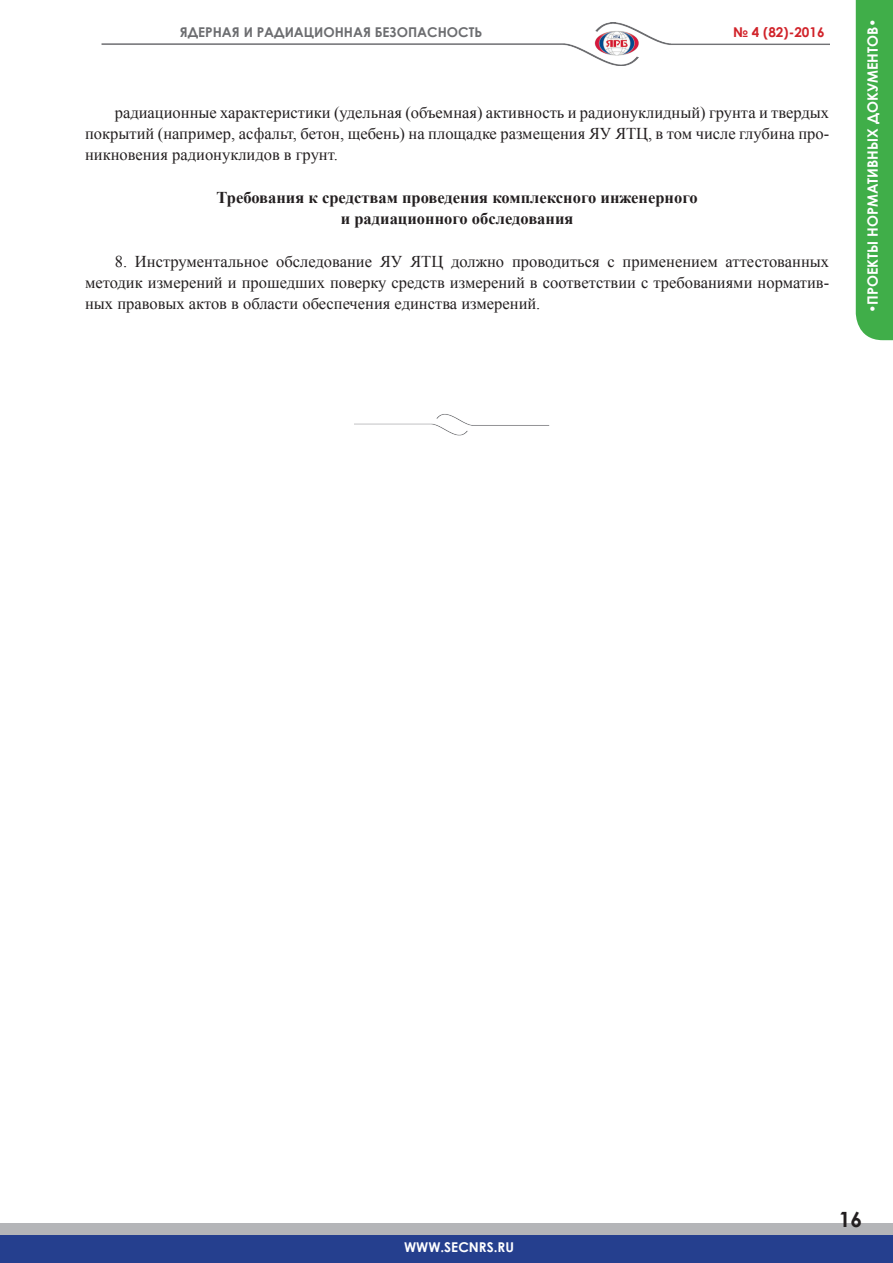
<style>
.page{position:relative;width:893px;height:1263px;background:#fff}
.page>*{position:absolute;margin:0;border:0;box-sizing:border-box;transform-origin:0 0}
.t1{font:700 21px "Century Gothic";color:#231f20}
.ОсНоВнОй{font:16.5px/21.3px "Times New Roman";color:#231f20;text-align:justify}
.заголовок{font:700 16.5px "Times New Roman";color:#231f20}
.t2{font:700 14.25px "Century Gothic";color:#fff}
.t3{font:700 13.5px "Century Gothic";color:#6c6d70}
.t4{font:700 13.5px "Century Gothic";color:#fff}
.t5{font:700 13.5px "Century Gothic";color:#d1232a}
</style>
<div class="page">
<img style="left:101px;top:22px;width:729px;height:44px">
<div style="left:856px;top:0;width:37px;height:340px;background:#40ae49"></div>
<div style="left:0;top:1223px;width:893px;height:30px;background:#b4b5b8"></div>
<div style="left:0;top:1235px;width:893px;height:28px;background:#253f8e"></div>
<img style="left:354px;top:414px;width:196px;height:21px">
<p class="t3" style="left:180px;top:22px;width:304px">ЯДЕРНАЯ И РАДИАЦИОННАЯ БЕЗОПАСНОСТЬ</p>
<p class="t5" style="left:733px;top:22px;width:93px">№ 4 (82)-2016</p>
<p class="t2" style="left:862px;top:313px;width:296px;rotate:-90deg">•ПРОЕКТЫ НОРМАТИВНЫХ ДОКУМЕНТОВ•</p>
<p class="ОсНоВнОй" style="left:85px;top:101px;width:746px;text-indent:30px">радиационные характеристики (удельная (объемная) активность и радионуклидный) грунта и твердых покрытий (например, асфальт, бетон, щебень) на площадке размещения ЯУ ЯТЦ, в том числе глубина про&shy;никновения радионуклидов в грунт.</p>
<p class="заголовок" style="left:217px;top:186px;width:483px">Требования к средствам проведения комплексного инженерного</p>
<p class="заголовок" style="left:341px;top:207px;width:234px">и радиационного обследования</p>
<p class="ОсНоВнОй" style="left:85px;top:250px;width:746px;text-indent:30px">8. Инструментальное обследование ЯУ ЯТЦ должно проводиться с применением аттестованных методик измерений и прошедших поверку средств измерений в соответствии с требованиями норматив&shy;ных правовых актов в области обеспечения единства измерений.</p>
<p class="t4" style="left:404px;top:1237px;width:111px">WWW.SECNRS.RU</p>
<p class="t1" style="left:839px;top:1203px;width:25px">16</p>
</div>
